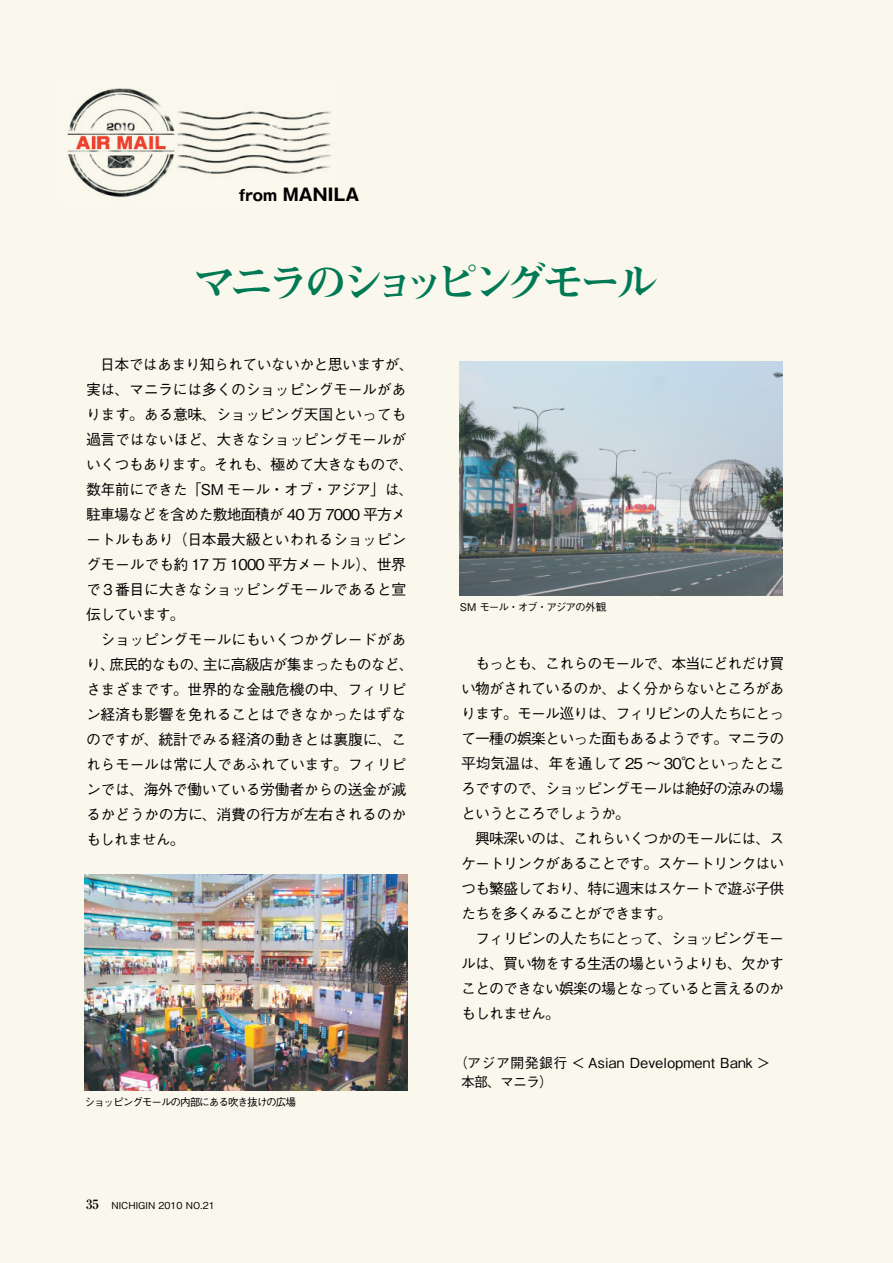
<style>
.page{position:relative;width:893px;height:1263px;background:#faf7ec}
.page>*{position:absolute;margin:0;border:0;box-sizing:border-box;transform-origin:0 0}
.t1{font:42.45px "Midashi Min Pro MA31 90 pv RKSJ H";letter-spacing:-.13em;color:#007955}
.t2{font:16.95px "Gothic MB101 Pro Bold 90 pv RKSJ H";color:#000}
.t3{font:14.85px/25px "Gothic BBB Pro Medium 90 pv RKSJ H";letter-spacing:-.02em;color:#000}
.t4{font:14.85px/25px "Gothic BBB Pro Medium 90 pv RKSJ H";letter-spacing:-.045em;color:#000}
.t5{font:13.8px/19.2px "Gothic BBB Pro Medium 90 pv RKSJ H";letter-spacing:.02em;color:#000}
.t6{font:10.65px "Gothic BBB Pro Medium 90 pv RKSJ H";letter-spacing:-.1em;color:#000}
.t7{font:9.6px "Gothic BBB Pro Medium 90 pv RKSJ H";color:#000}
.s1{font-size:14.85px}
.s2{font-family:"Ryumin Pro Bold 90 pv RKSJ H";font-size:12.75px}
.s3{font-family:"Ryumin Pro Medium 90 pv RKSJ H";font-size:12.75px}
</style>
<div class="page">
<img style="left:67px;top:88px;width:264px;height:110px">
<img style="left:460px;top:361px;width:323px;height:234px">
<img style="left:85px;top:874px;width:323px;height:217px">
<p class="t2" style="left:239px;top:180px;width:122px"><span class="s1">from</span> MANILA</p>
<h1 class="t1" style="left:194px;top:250px;width:467px">マニラのショッピングモール</h1>
<p class="t3" style="left:86px;top:350px;width:329px">　日本ではあまり知られていないかと思いますが、実は、マニラには多くのショッピングモールがあります。ある意味、ショッピング天国といっても過言ではないほど、大きなショッピングモールがいくつもあります。それも、極めて大きなもので、数年前にできた「SM モール・オブ・アジア」は、駐車場などを含めた敷地面積が 40 万 7000 平方メートルもあり（日本最大級といわれるショッピングモールでも約 17 万 1000 平方メートル）、世界で３番目に大きなショッピングモールであると宣伝しています。<br>　ショッピングモールにもいくつかグレードがあり、庶民的なもの、主に高級店が集まったものなど、さまざまです。世界的な金融危機の中、フィリピン経済も影響を免れることはできなかったはずなのですが、統計でみる経済の動きとは裏腹に、これらモールは常に人であふれています。フィリピンでは、海外で働いている労働者からの送金が減るかどうかの方に、消費の行方が左右されるのかもしれません。</p>
<p class="t6" style="left:85px;top:1093px;width:213px">ショッピングモールの内部にある吹き抜けの広場</p>
<p class="t7" style="left:86px;top:1198px;width:156px"><span class="s2">35</span> NICHIGIN 2010 NO.21<span class="s3">　　</span></p>
<p class="t6" style="left:460px;top:598px;width:148px">SM モール・オブ・アジアの外観</p>
<p class="t4" style="left:461px;top:649px;width:325px">　もっとも、これらのモールで、本当にどれだけ買い物がされているのか、よく分からないところがあります。モール巡りは、フィリピンの人たちにとって一種の娯楽といった面もあるようです。マニラの平均気温は、年を通して 25 ～ 30℃といったところですので、ショッピングモールは絶好の涼みの場というところでしょうか。<br>　興味深いのは、これらいくつかのモールには、スケートリンクがあることです。スケートリンクはいつも繁盛しており、特に週末はスケートで遊ぶ子供たちを多くみることができます。<br>　フィリピンの人たちにとって、ショッピングモールは、買い物をする生活の場というよりも、欠かすことのできない娯楽の場となっていると言えるのかもしれません。</p>
<p class="t5" style="left:461px;top:1052px;width:311px;text-indent:-7px">（アジア開発銀行 ＜ Asian Development Bank ＞本部、マニラ）</p>
</div>
